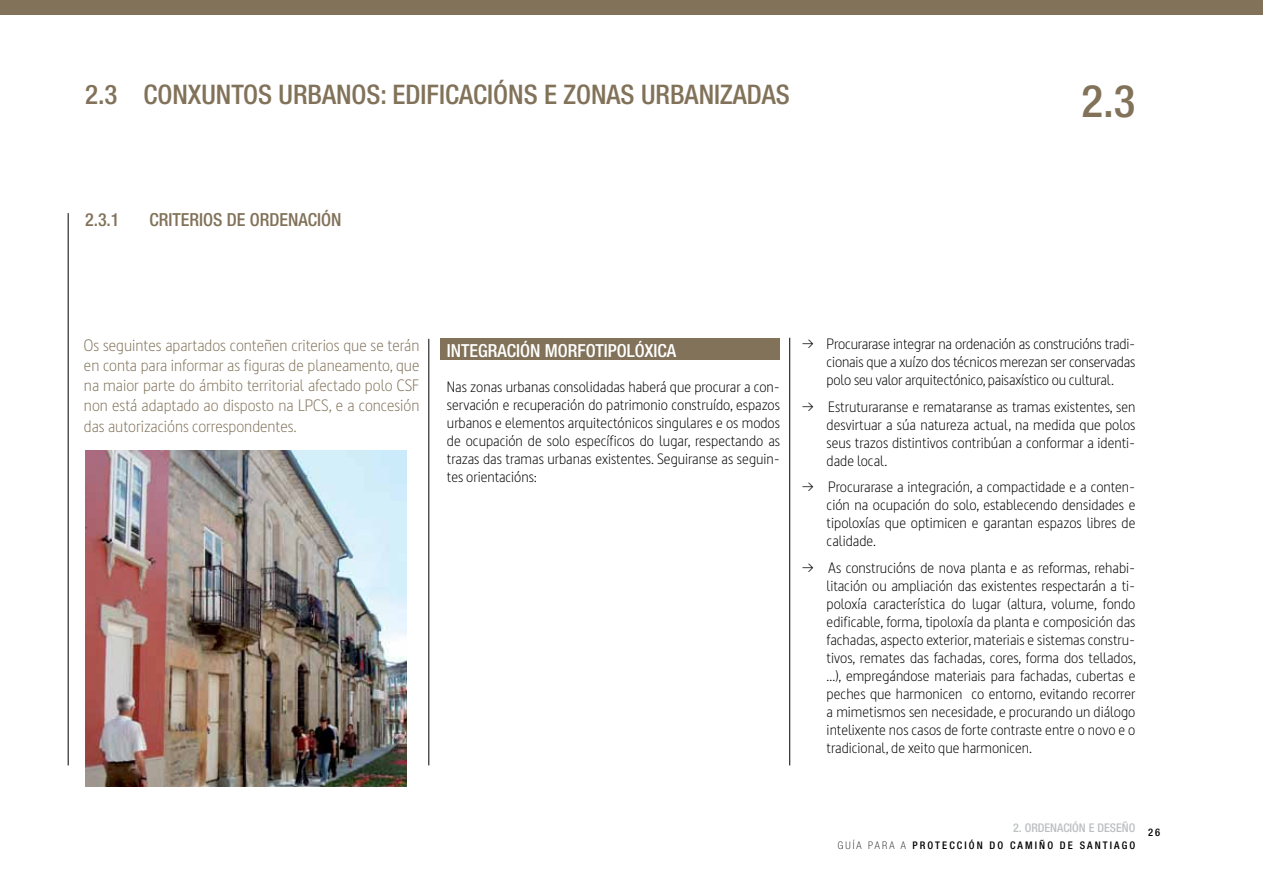
<style>
.page{position:relative;width:1263px;height:893px;background:#fff}
.page>*{position:absolute;margin:0;border:0;box-sizing:border-box;transform-origin:0 0}
.t1{font:500 condensed 45px "Helvetica Neue LT Std";color:#817259}
.t2{font:500 condensed 27px "Helvetica Neue LT Std";color:#817259}
.t3{font:500 condensed 18px "Helvetica Neue LT Std";color:#817259}
.t4{font:500 condensed 18px "Helvetica Neue LT Std";color:#fff}
.t5{font:300 16.5px/19.8px "Dsignes";color:#817259;text-align:justify}
.t6{font:300 15px/18px "Dsignes";color:#000;text-align:justify}
.t7{font:500 condensed 12px "Helvetica Neue LT Std";color:#bdc0c2}
.t8{font:500 condensed 10.5px "Helvetica Neue LT Std";letter-spacing:.2em;color:#000}
.s1{font-weight:100}
</style>
<div class="page">
<div style="left:440px;top:339px;width:340px;height:21px;background:#817259"></div>
<hr style="left:68px;top:213px;width:1px;height:552px;background:#000">
<div style="left:0;top:0;width:1263px;height:15px;background:#817259"></div>
<hr style="left:429px;top:339px;width:1px;height:426px;background:#000">
<hr style="left:789px;top:338px;width:1px;height:427px;background:#000">
<img style="left:85px;top:451px;width:321px;height:335px">
<h2 class="t2" style="left:85px;top:79px;width:706px">2.3 CONXUNTOS URBANOS: EDIFICACIÓNS E ZONAS URBANIZADAS</h2>
<p class="t3" style="left:85px;top:209px;width:36px">2.3.1</p>
<p class="t3" style="left:150px;top:209px;width:194px">CRITERIOS DE ORDENACIÓN</p>
<h1 class="t1" style="left:1081px;top:74px;width:55px">2.3</h1>
<p class="t5" style="left:84px;top:335px;width:337px">Os seguintes apartados conteñen criterios que se terán en conta para informar as figuras de planeamento, que na maior parte do ámbito territorial afectado polo CSF non está adaptado ao disposto na LPCS, e a concesión</p>
<p class="t5" style="left:84px;top:416px;width:214px">das autorizacións correspondentes.</p>
<p class="t4" style="left:447px;top:340px;width:231px">INTEGRACIÓN MORFOTIPOLÓXICA</p>
<p class="t6" style="left:447px;top:378px;width:335px">Nas zonas urbanas consolidadas haberá que procurar a con&shy;servación e recuperación do patrimonio construído, espazos urbanos e elementos arquitectónicos singulares e os modos de ocupación de solo específicos do lugar, respectando as trazas das tramas urbanas existentes. Seguiranse as seguin&shy;tes orientacións:</p>
<p class="t6" style="left:827px;top:335px;width:310px;text-indent:-26px">∑ Procurarase integrar na ordenación as construcións tradi&shy;cionais que a xuízo dos técnicos merezan ser conservadas polo seu valor arquitectónico, paisaxístico ou cultural.</p>
<p class="t6" style="left:827px;top:397px;width:310px;text-indent:-26px">∑ Estruturaranse e remataranse as tramas existentes, sen desvirtuar a súa natureza actual, na medida que polos seus trazos distintivos contribúan a conformar a identi&shy;dade local.</p>
<p class="t6" style="left:827px;top:478px;width:310px;text-indent:-26px">∑ Procurarase a integración, a compactidade e a conten&shy;ción na ocupación do solo, establecendo densidades e tipoloxías que optimicen e garantan espazos libres de calidade.</p>
<p class="t6" style="left:827px;top:558px;width:311px;text-indent:-26px">∑ As construcións de nova planta e as reformas, rehabi&shy;litación ou ampliación das existentes respectarán a ti&shy;poloxía característica do lugar (altura, volume, fondo edificable, forma, tipoloxía da planta e composición das fachadas, aspecto exterior, materiais e sistemas constru&shy;tivos, remates das fachadas, cores, forma dos tellados, ...), empregándose materiais para fachadas, cubertas e peches que harmonicen co entorno, evitando recorrer a mimetismos sen necesidade, e procurando un diálogo intelixente nos casos de forte contraste entre o novo e o tradicional, de xeito que harmonicen.</p>
<p class="t7" style="left:1013px;top:820px;width:124px">2. ORDENACIÓN E DESEÑO</p>
<p class="t8" style="left:838px;top:839px;width:299px"><span class="s1">GUÍA PARA A</span> PROTECCIÓN DO CAMIÑO DE SANTIAGO</p>
<p class="t8" style="left:1148px;top:826px;width:14px">26</p>
</div>
